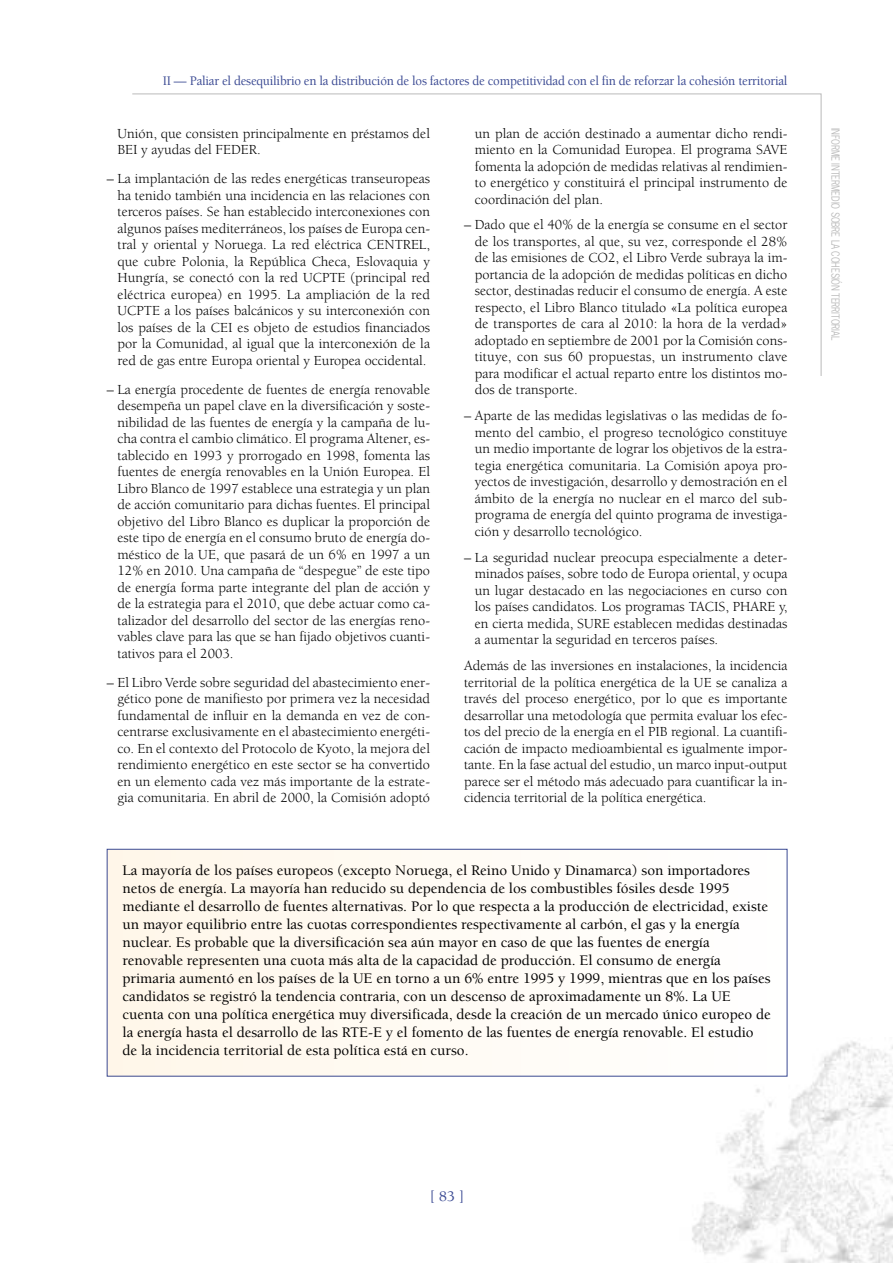
<style>
.page{position:relative;width:893px;height:1263px;background:#fff}
.page>*{position:absolute;margin:0;border:0;box-sizing:border-box;transform-origin:0 0}
.t1{font:500 15px/18px "Berkeley";color:#000}
.t2{font:500 15px "Berkeley";color:#3b4a93}
.t3{font:14.25px/16.5px "Berkeley";color:#000;text-align:justify}
.t4{font:500 13.5px "Berkeley";letter-spacing:-.015em;color:#3b4a93;scale:.95 1}
.t5{font:10.5px "News Gothic";letter-spacing:-.015em;color:#bababa;scale:.85 1}
</style>
<div class="page">
<img style="left:692px;top:1037px;width:200px;height:226px">
<svg style="left:132px;top:93px;width:689px;height:283px"></svg>
<div style="left:107px;top:849px;width:680px;height:227px;background:#fffbf4"></div>
<div style="left:107px;top:849px;width:680px;height:228px;border:1px solid #3b4a93"></div>
<p class="t4" style="left:163px;top:75px;width:659px">II — Paliar el desequilibrio en la distribución de los factores de competitividad con el fin de reforzar la cohesión territorial</p>
<p class="t3" style="left:117px;top:126px;width:314px">Unión, que consisten principalmente en préstamos del<br>BEI y ayudas del FEDER.</p>
<p class="t3" style="left:117px;top:172px;width:314px;text-indent:-11px">– La implantación de las redes energéticas transeuropeas ha tenido también una incidencia en las relaciones con terceros países. Se han establecido interconexiones con algunos países mediterráneos, los países de Europa cen&shy;tral y oriental y Noruega. La red eléctrica CENTREL, que cubre Polonia, la República Checa, Eslovaquia y Hungría, se conectó con la red UCPTE (principal red eléctrica europea) en 1995. La ampliación de la red UCPTE a los países balcánicos y su interconexión con los países de la CEI es objeto de estudios financiados por la Comunidad, al igual que la interconexión de la red de gas entre Europa oriental y Europea occidental.</p>
<p class="t3" style="left:117px;top:382px;width:314px;text-indent:-11px">– La energía procedente de fuentes de energía renovable desempeña un papel clave en la diversificación y soste&shy;nibilidad de las fuentes de energía y la campaña de lu&shy;cha contra el cambio climático. El programa Altener, es&shy;tablecido en 1993 y prorrogado en 1998, fomenta las fuentes de energía renovables en la Unión Europea. El Libro Blanco de 1997 establece una estrategia y un plan de acción comunitario para dichas fuentes. El principal objetivo del Libro Blanco es duplicar la proporción de este tipo de energía en el consumo bruto de energía do&shy;méstico de la UE, que pasará de un 6% en 1997 a un 12% en 2010. Una campaña de “despegue” de este tipo de energía forma parte integrante del plan de acción y de la estrategia para el 2010, que debe actuar como ca&shy;talizador del desarrollo del sector de las energías reno&shy;vables clave para las que se han fijado objetivos cuanti&shy;tativos para el 2003.</p>
<p class="t3" style="left:117px;top:675px;width:314px;text-indent:-11px">– El Libro Verde sobre seguridad del abastecimiento ener&shy;gético pone de manifiesto por primera vez la necesidad fundamental de influir en la demanda en vez de con&shy;centrarse exclusivamente en el abastecimiento energéti&shy;co. En el contexto del Protocolo de Kyoto, la mejora del rendimiento energético en este sector se ha convertido en un elemento cada vez más importante de la estrate&shy;gia comunitaria. En abril de 2000, la Comisión adoptó</p>
<p class="t3" style="left:475px;top:126px;width:314px">un plan de acción destinado a aumentar dicho rendi&shy;miento en la Comunidad Europea. El programa SAVE fomenta la adopción de medidas relativas al rendimien&shy;to energético y constituirá el principal instrumento de coordinación del plan.</p>
<p class="t3" style="left:475px;top:218px;width:314px;text-indent:-11px">– Dado que el 40% de la energía se consume en el sector de los transportes, al que, su vez, corresponde el 28% de las emisiones de CO2, el Libro Verde subraya la im&shy;portancia de la adopción de medidas políticas en dicho sector, destinadas reducir el consumo de energía. A este respecto, el Libro Blanco titulado «La política europea de transportes de cara al 2010: la hora de la verdad» adoptado en septiembre de 2001 por la Comisión cons&shy;tituye, con sus 60 propuestas, un instrumento clave para modificar el actual reparto entre los distintos mo&shy;dos de transporte.</p>
<p class="t3" style="left:475px;top:409px;width:314px;text-indent:-11px">– Aparte de las medidas legislativas o las medidas de fo&shy;mento del cambio, el progreso tecnológico constituye un medio importante de lograr los objetivos de la estra&shy;tegia energética comunitaria. La Comisión apoya pro&shy;yectos de investigación, desarrollo y demostración en el ámbito de la energía no nuclear en el marco del sub&shy;programa de energía del quinto programa de investiga&shy;ción y desarrollo tecnológico.</p>
<p class="t3" style="left:475px;top:550px;width:314px;text-indent:-11px">– La seguridad nuclear preocupa especialmente a deter&shy;minados países, sobre todo de Europa oriental, y ocupa un lugar destacado en las negociaciones en curso con los países candidatos. Los programas TACIS, PHARE y, en cierta medida, SURE establecen medidas destinadas a aumentar la seguridad en terceros países.</p>
<p class="t3" style="left:464px;top:659px;width:325px">Además de las inversiones en instalaciones, la incidencia territorial de la política energética de la UE se canaliza a través del proceso energético, por lo que es importante desarrollar una metodología que permita evaluar los efec&shy;tos del precio de la energía en el PIB regional. La cuantifi&shy;cación de impacto medioambiental es igualmente impor&shy;tante. En la fase actual del estudio, un marco input-output parece ser el método más adecuado para cuantificar la in&shy;cidencia territorial de la política energética.</p>
<p class="t1" style="left:122px;top:863px;width:649px">La mayoría de los países europeos (excepto Noruega, el Reino Unido y Dinamarca) son importadores netos de energía. La mayoría han reducido su dependencia de los combustibles fósiles desde 1995 mediante el desarrollo de fuentes alternativas. Por lo que respecta a la producción de electricidad, existe un mayor equilibrio entre las cuotas correspondientes respectivamente al carbón, el gas y la energía nuclear. Es probable que la diversificación sea aún mayor en caso de que las fuentes de energía renovable representen una cuota más alta de la capacidad de producción. El consumo de energía primaria aumentó en los países de la UE en torno a un 6% entre 1995 y 1999, mientras que en los países candidatos se registró la tendencia contraria, con un descenso de aproximadamente un 8%. La UE cuenta con una política energética muy diversificada, desde la creación de un mercado único europeo de la energía hasta el desarrollo de las RTE-E y el fomento de las fuentes de energía renovable. El estudio de la incidencia territorial de esta política está en curso.</p>
<p class="t5" style="left:839px;top:128px;width:252px;rotate:90deg">INFORME INTERMEDIO SOBRE LA COHESIÓN TERRITORIAL</p>
<p class="t2" style="left:429px;top:1191px;width:36px">[ 83 ]</p>
</div>
